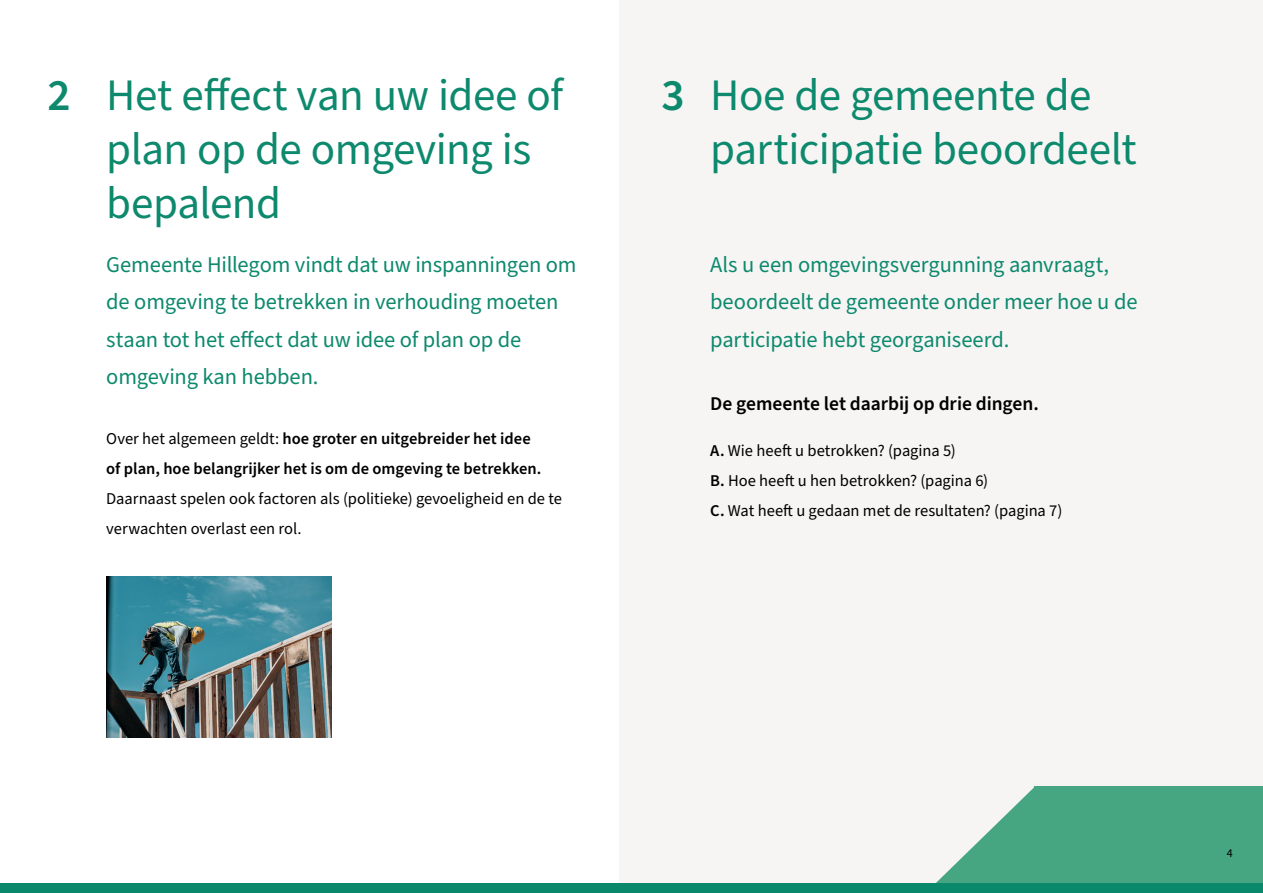
<style>
.page{position:relative;width:1263px;height:893px;background:#fff}
.page>*{position:absolute;margin:0;border:0;box-sizing:border-box;transform-origin:0 0}
.t1{font:45px/54px "Source Sans Pro";letter-spacing:-.01em;color:#0d896d}
.t2{font:600 45px "Source Sans Pro";color:#0d896d}
.t3{font:22.5px/37.5px "Source Sans Pro";letter-spacing:-.005em;color:#0d896d}
.t4{font:600 19.5px "Source Sans Pro";letter-spacing:-.005em;color:#000}
.t5{font:16.5px/30px "Source Sans Pro";color:#000}
.t6{font:600 16.5px/30px "Source Sans Pro";color:#000}
.t7{font:12px "Source Sans Pro";color:#000}
.s1{font-weight:400}
.s2{font-weight:600}
</style>
<div class="page">
<div style="left:620px;top:0;width:643px;height:893px;background:#f6f5f4"></div>
<div style="left:1035px;top:787px;width:228px;height:106px;background:#45a681"></div>
<svg style="left:936px;top:787px;width:99px;height:96px"></svg>
<div style="left:0;top:883px;width:1263px;height:10px;background:#09886b"></div>
<img style="left:106px;top:576px;width:226px;height:162px">
<h1 class="t1" style="left:106px;top:69px;width:458px">Het effect van uw idee of plan op de omgeving is bepalend</h1>
<h1 class="t2" style="left:48px;top:65px;width:25px">2</h1>
<h1 class="t2" style="left:661px;top:65px;width:25px">3</h1>
<p class="t3" style="left:106px;top:246px;width:472px">Gemeente Hillegom vindt dat uw inspanningen om de omgeving te betrekken in verhouding moeten staan tot het effect dat uw idee of plan op de omgeving kan hebben.</p>
<p class="t6" style="left:106px;top:424px;width:437px"><span class="s1">Over het algemeen geldt:</span> hoe groter en uitgebreider het idee of plan, hoe belangrijker het is om de omgeving te betrekken.</p>
<p class="t5" style="left:106px;top:484px;width:457px">Daarnaast spelen ook factoren als (politieke) gevoeligheid en de te verwachten overlast een rol.</p>
<h1 class="t1" style="left:710px;top:69px;width:428px">Hoe de gemeente de participatie beoordeelt</h1>
<p class="t3" style="left:710px;top:246px;width:429px">Als u een omgevingsvergunning aanvraagt, beoordeelt de gemeente onder meer hoe u de participatie hebt georganiseerd.</p>
<p class="t4" style="left:710px;top:390px;width:330px">De gemeente let daarbij op drie dingen.</p>
<p class="t5" style="left:710px;top:436px;width:354px"><span class="s2">A.</span> Wie heeft u betrokken? (pagina 5)<br><span class="s2">B.</span> Hoe heeft u hen betrokken? (pagina 6)<br><span class="s2">C.</span> Wat heeft u gedaan met de resultaten? (pagina 7)</p>
<p class="t7" style="left:1227px;top:845px;width:7px">4</p>
</div>
